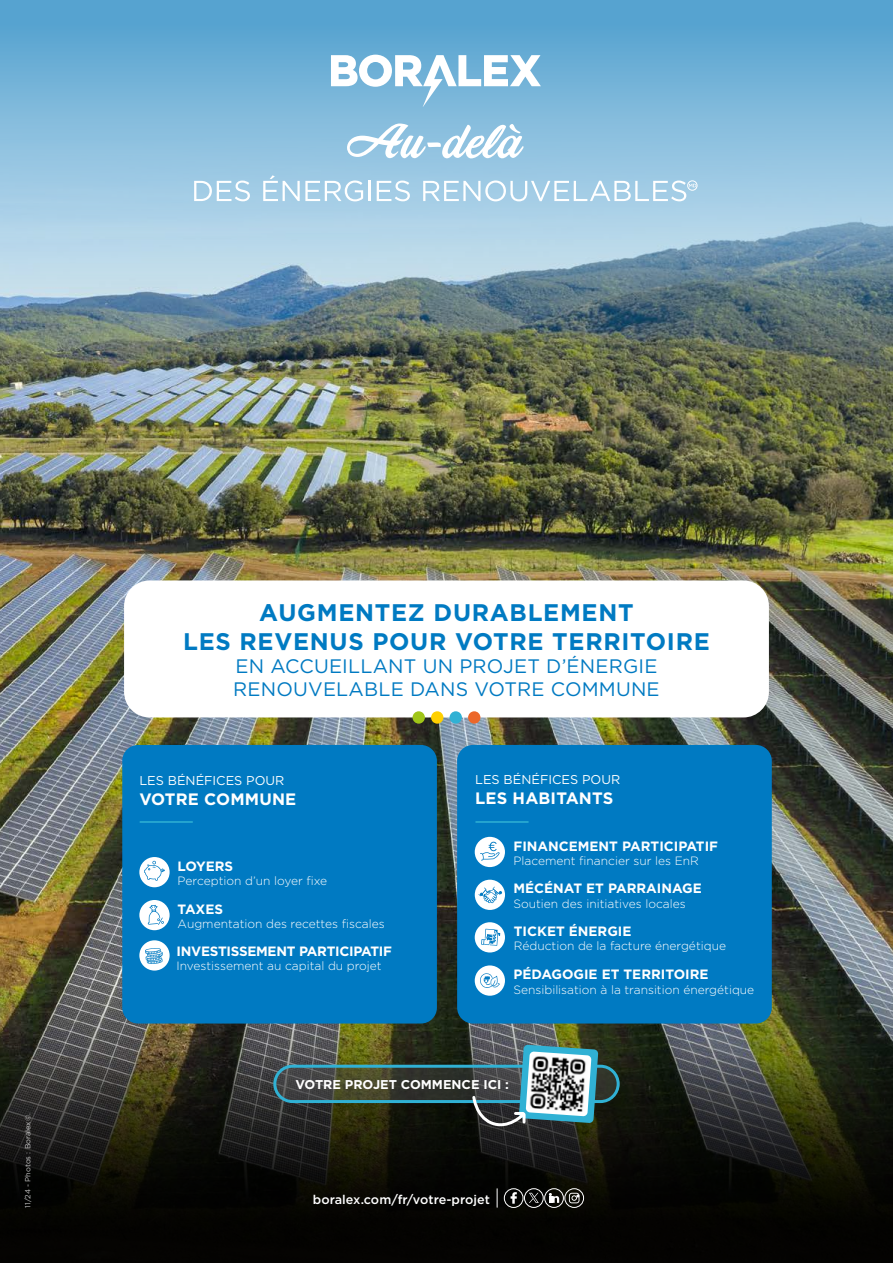
<style>
.page{position:relative;width:893px;height:1263px;background:#fff}
.page>*{position:absolute;margin:0;border:0;box-sizing:border-box;transform-origin:0 0}
.t1{font:700 24px/28.8px "Gotham";letter-spacing:.03em;color:#007ac2;text-align:center}
.t2{font:19.5px/23.4px "Gotham";letter-spacing:.01em;color:#007ac2}
.t3{font:700 16.5px "Gotham";letter-spacing:.01em;color:#fff}
.t4{font:700 13.5px "Gotham";color:#fff}
.t5{font:700 13.5px "Gotham";letter-spacing:-.02em;color:#fff}
.t6{font:12.75px "Gotham";color:#fff}
.t7{font:700 12.75px "Gotham";color:#fff}
.t8{font:500 12.6px "Gotham";letter-spacing:.005em;color:#fff}
.t9{font:300 12px "Gotham";color:#fff}
.t10{font:7.5px "Gotham";color:#fff}
</style>
<div class="page">
<img style="left:0;top:391px;width:893px;height:546px">
<img style="left:0;top:0;width:893px;height:391px">
<img style="left:0;top:937px;width:893px;height:87px">
<svg style="left:0;top:1024px;width:893px;height:239px;background:#1b1c14"></svg>
<div style="left:122px;top:745px;width:315px;height:278px;background:#007ac2;border-radius:16px"></div>
<div style="left:457px;top:745px;width:315px;height:278px;background:#007ac2;border-radius:16px"></div>
<div style="left:124px;top:580px;width:645px;height:137px;background:#fff;border-radius:26px"></div>
<div style="left:413px;top:711px;width:12px;height:13px;background:#a0c518;border-radius:50%"></div>
<div style="left:450px;top:711px;width:12px;height:13px;background:#30b1d4;border-radius:50%"></div>
<div style="left:431px;top:711px;width:12px;height:13px;background:#ffd000;border-radius:50%"></div>
<div style="left:468px;top:711px;width:12px;height:13px;background:#ec672a;border-radius:50%"></div>
<hr style="left:140px;top:821px;width:52px;height:2px;background:#30b1d4">
<hr style="left:476px;top:821px;width:52px;height:2px;background:#30b1d4">
<div style="left:139px;top:857px;width:31px;height:30px;background:#fff;border-radius:50%"></div>
<svg style="left:144px;top:861px;width:21px;height:20px"></svg>
<div style="left:139px;top:900px;width:31px;height:30px;background:#fff;border-radius:50%"></div>
<svg style="left:148px;top:905px;width:16px;height:20px"></svg>
<div style="left:475px;top:837px;width:30px;height:30px;background:#fff;border-radius:50%"></div>
<svg style="left:480px;top:842px;width:20px;height:18px"></svg>
<div style="left:139px;top:940px;width:31px;height:30px;background:#fff;border-radius:50%"></div>
<svg style="left:145px;top:948px;width:18px;height:16px"></svg>
<div style="left:475px;top:880px;width:30px;height:30px;background:#fff;border-radius:50%"></div>
<svg style="left:478px;top:887px;width:24px;height:16px"></svg>
<div style="left:475px;top:965px;width:30px;height:31px;background:#fff;border-radius:50%"></div>
<svg style="left:480px;top:973px;width:20px;height:15px"></svg>
<div style="left:475px;top:922px;width:30px;height:30px;background:#fff;border-radius:50%"></div>
<svg style="left:481px;top:929px;width:19px;height:17px"></svg>
<svg style="left:331px;top:55px;width:210px;height:52px"></svg>
<svg style="left:347px;top:124px;width:176px;height:34px"></svg>
<svg style="left:194px;top:181px;width:56px;height:20px"></svg>
<svg style="left:263px;top:175px;width:100px;height:26px"></svg>
<hr style="left:368px;top:181px;width:3px;height:20px;background:#fff">
<svg style="left:377px;top:181px;width:33px;height:20px"></svg>
<svg style="left:423px;top:180px;width:273px;height:21px"></svg>
<div style="left:687px;top:181px;width:10px;height:9px;border:1px solid #fff;border-radius:50%"></div>
<svg style="left:504px;top:1188px;width:80px;height:20px;background:#464643"></svg>
<svg style="left:497px;top:1189px;width:1px;height:18px"></svg>
<div style="left:267px;top:1060px;width:381px;height:70px;background:#000;opacity:.45"></div>
<svg style="left:273px;top:1066px;width:347px;height:35px;background:#3c3f34"></svg>
<div style="left:273px;top:1065px;width:347px;height:38px;border:3px solid #30b1d4;border-radius:18px"></div>
<svg style="left:471px;top:1045px;width:127px;height:85px;background:#627a80"></svg>
<p class="t10" style="left:23px;top:1208px;width:96px;rotate:-90deg">11/24 - Photos : Boralex©.</p>
<p class="t1" style="left:183px;top:598px;width:528px">AUGMENTEZ DURABLEMENT<br>LES REVENUS POUR VOTRE TERRITOIRE</p>
<p class="t2" style="left:233px;top:654px;width:428px">EN ACCUEILLANT UN PROJET D’ÉNERGIE<br>RENOUVELABLE DANS VOTRE COMMUNE</p>
<p class="t6" style="left:139px;top:772px;width:147px">LES BÉNÉFICES POUR</p>
<p class="t3" style="left:139px;top:788px;width:158px">VOTRE COMMUNE</p>
<p class="t4" style="left:178px;top:857px;width:57px">LOYERS</p>
<p class="t9" style="left:178px;top:873px;width:151px">Perception d’un loyer fixe</p>
<p class="t4" style="left:178px;top:900px;width:47px">TAXES</p>
<p class="t9" style="left:178px;top:916px;width:209px">Augmentation des recettes fiscales</p>
<p class="t5" style="left:177px;top:942px;width:217px">INVESTISSEMENT PARTICIPATIF</p>
<p class="t9" style="left:177px;top:959px;width:207px">Investissement au capital du projet</p>
<p class="t6" style="left:475px;top:771px;width:147px">LES BÉNÉFICES POUR</p>
<p class="t3" style="left:475px;top:787px;width:140px">LES HABITANTS</p>
<p class="t4" style="left:513px;top:837px;width:206px">FINANCEMENT PARTICIPATIF</p>
<p class="t9" style="left:513px;top:853px;width:187px">Placement financier sur les EnR</p>
<p class="t4" style="left:513px;top:880px;width:190px">MÉCÉNAT ET PARRAINAGE</p>
<p class="t9" style="left:513px;top:896px;width:174px">Soutien des initiatives locales</p>
<p class="t4" style="left:514px;top:922px;width:119px">TICKET ÉNERGIE</p>
<p class="t9" style="left:514px;top:939px;width:214px">Réduction de la facture énergétique</p>
<p class="t4" style="left:513px;top:965px;width:197px">PÉDAGOGIE ET TERRITOIRE</p>
<p class="t9" style="left:513px;top:982px;width:242px">Sensibilisation à la transition énergétique</p>
<p class="t7" style="left:296px;top:1076px;width:215px">VOTRE PROJET COMMENCE ICI :</p>
<p class="t8" style="left:313px;top:1191px;width:179px">boralex.com/fr/votre-projet</p>
</div>
